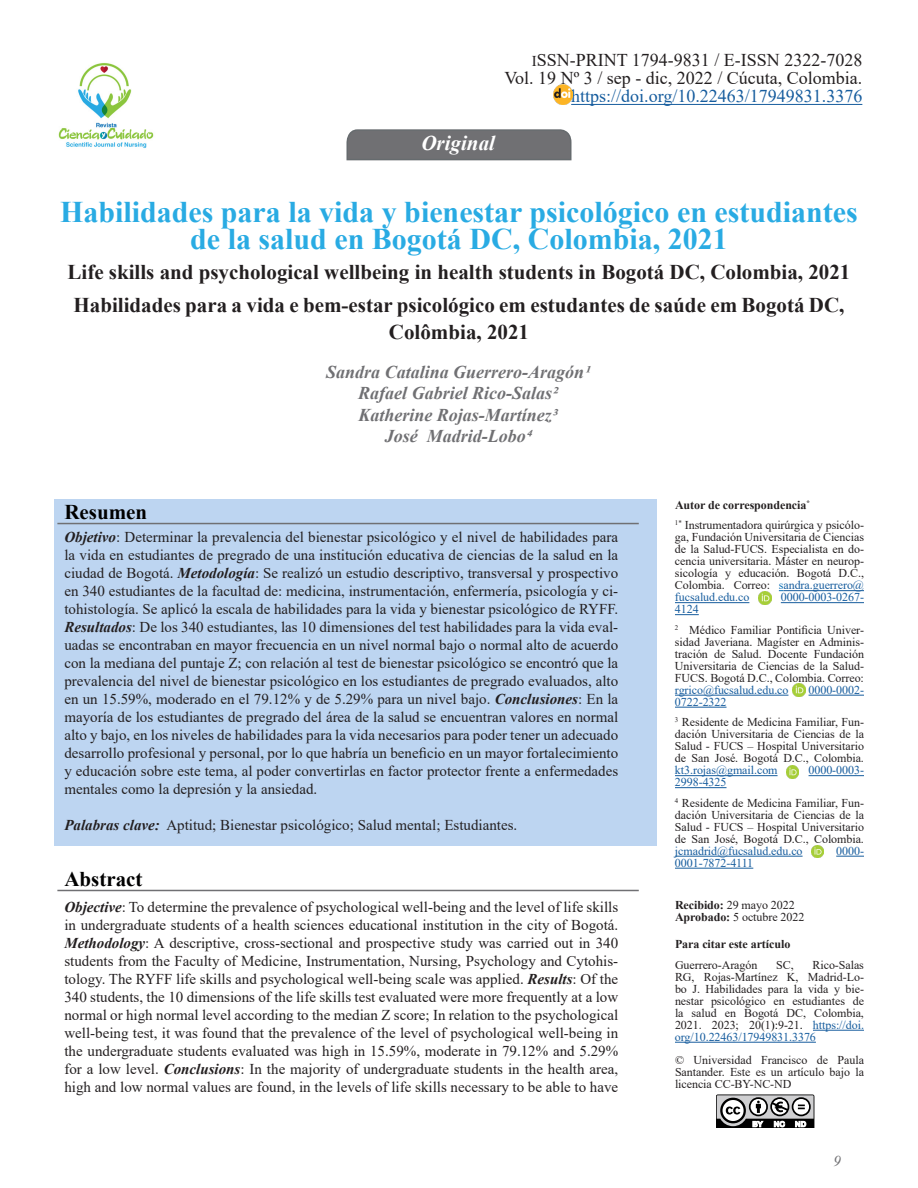
<style>
.page{position:relative;width:918px;height:1188px;background:#fff}
.page>*{position:absolute;margin:0;border:0;box-sizing:border-box;transform-origin:0 0}
.Titulo_principal{font:700 30px/27px "Times New Roman";color:#29abe3;text-align:center}
.Titulo_secundario{font:700 21px/27px "Times New Roman";color:#231f20;text-align:center}
.t1{font:700 21px "Times New Roman";color:#000}
.t2{font:italic 700 21px "Times New Roman";color:#fff}
.Autores{font:italic 700 18px "Times New Roman";color:#707073}
.t3{font:18px "Times New Roman";color:#231f20}
.t4{font:18px "Times New Roman";color:#175d9e}
.t5{font:15px/18px "Times New Roman";color:#231f20;text-align:justify}
.t6{font:italic 15px "Times New Roman";color:#707073}
.Informacion_correspo{font:12px/12px "Times New Roman";letter-spacing:-.005em;color:#231f20;text-align:justify}
.Informacion_correspo-2{font:12px "Times New Roman";letter-spacing:-.005em;color:#175d9e}
.Informacion_correspo-3{font:700 12px "Times New Roman";letter-spacing:-.005em;color:#231f20}
.s1{font-size:15px}
.s2{font-weight:700;font-style:italic}
.s3{color:#0a70b8}
.s4{color:#175d9e}
.s5{font-weight:700}
.s6{color:#000}
</style>
<div class="page">
<div style="left:54px;top:500px;width:603px;height:346px;background:#bdd5f1"></div>
<hr style="left:571px;top:104px;width:291px;height:1px;background:#175d9e">
<svg style="left:346px;top:129px;width:226px;height:32px;background:#757578"></svg>
<hr style="left:784px;top:590px;width:80px;height:1px;background:#175d9e">
<hr style="left:675px;top:602px;width:74px;height:1px;background:#175d9e">
<hr style="left:781px;top:602px;width:83px;height:1px;background:#175d9e">
<svg style="left:675px;top:614px;width:24px;height:1px"></svg>
<hr style="left:675px;top:695px;width:113px;height:1px;background:#175d9e">
<hr style="left:809px;top:695px;width:55px;height:1px;background:#175d9e">
<hr style="left:675px;top:707px;width:52px;height:1px;background:#175d9e">
<hr style="left:675px;top:775px;width:103px;height:1px;background:#175d9e">
<hr style="left:809px;top:775px;width:55px;height:1px;background:#175d9e">
<hr style="left:675px;top:787px;width:52px;height:1px;background:#175d9e">
<hr style="left:675px;top:856px;width:128px;height:1px;background:#175d9e">
<svg style="left:836px;top:856px;width:28px;height:1px"></svg>
<hr style="left:675px;top:868px;width:78px;height:1px;background:#175d9e">
<hr style="left:813px;top:1030px;width:51px;height:1px;background:#175d9e">
<hr style="left:675px;top:1042px;width:141px;height:1px;background:#175d9e">
<img style="left:58px;top:63px;width:96px;height:86px">
<hr style="left:57px;top:523px;width:582px;height:1px;background:#707073">
<hr style="left:57px;top:890px;width:582px;height:1px;background:#707073">
<svg style="left:717px;top:1094px;width:97px;height:34px"></svg>
<img style="left:553px;top:85px;width:19px;height:19px">
<svg style="left:759px;top:592px;width:12px;height:13px"></svg>
<svg style="left:793px;top:684px;width:12px;height:13px"></svg>
<svg style="left:811px;top:845px;width:13px;height:13px"></svg>
<svg style="left:786px;top:766px;width:13px;height:13px"></svg>
<p class="t3" style="left:532px;top:48px;width:332px"><span class="s1">I</span>SSN-PRINT 1794-9831 / E-ISSN 2322-7028</p>
<p class="t3" style="left:505px;top:66px;width:359px">Vol. 19 Nº 3 / sep - dic, 2022 / Cúcuta, Colombia.</p>
<p class="t4" style="left:571px;top:84px;width:293px">https://doi.org/10.22463/17949831.3376</p>
<p class="t2" style="left:421px;top:128px;width:75px">Original</p>
<p class="Titulo_principal" style="left:60px;top:197px;width:799px">Habilidades para la vida y bienestar psicológico en estudiantes de la salud en Bogotá DC, Colombia, 2021</p>
<p class="Titulo_secundario" style="left:68px;top:258px;width:784px">Life skills and psychological wellbeing in health students in Bogotá DC, Colombia, 2021</p>
<p class="Titulo_secundario" style="left:74px;top:291px;width:772px">Habilidades para a vida e bem-estar psicológico em estudantes de saúde em Bogotá DC,<br>Colômbia, 2021</p>
<p class="Autores" style="left:326px;top:359px;width:266px">Sandra Catalina Guerrero-Aragón1</p>
<p class="Autores" style="left:358px;top:381px;width:202px">Rafael Gabriel Rico-Salas2</p>
<p class="Autores" style="left:358px;top:402px;width:201px">Katherine Rojas-Martínez3</p>
<p class="Autores" style="left:385px;top:424px;width:149px">José Madrid-Lobo4</p>
<p class="t1" style="left:64px;top:497px;width:84px">Resumen</p>
<p class="t5" style="left:64px;top:527px;width:555px"><span class="s2">Objetivo</span>: Determinar la prevalencia del bienestar psicológico y el nivel de habilidades para la vida en estudiantes de pregrado de una institución educativa de ciencias de la salud en la ciudad de Bogotá. <span class="s2">Metodología</span>: Se realizó un estudio descriptivo, transversal y prospectivo en 340 estudiantes de la facultad de: medicina, instrumentación, enfermería, psicología y ci&shy;tohistología. Se aplicó la escala de habilidades para la vida y bienestar psicológico de RYFF.<br><span class="s2">Resultados</span>: De los 340 estudiantes, las 10 dimensiones del test habilidades para la vida eval&shy;uadas se encontraban en mayor frecuencia en un nivel normal bajo o normal alto de acuerdo con la mediana del puntaje Z; con relación al test de bienestar psicológico se encontró que la prevalencia del nivel de bienestar psicológico en los estudiantes de pregrado evaluados, alto en un 15.59%, moderado en el 79.12% y de 5.29% para un nivel bajo. <span class="s2">Conclusiones</span>: En la mayoría de los estudiantes de pregrado del área de la salud se encuentran valores en normal alto y bajo, en los niveles de habilidades para la vida necesarios para poder tener un adecuado desarrollo profesional y personal, por lo que habría un beneficio en un mayor fortalecimiento y educación sobre este tema, al poder convertirlas en factor protector frente a enfermedades mentales como la depresión y la ansiedad.</p>
<p class="t5" style="left:64px;top:815px;width:454px"><span class="s2">Palabras clave:</span> Aptitud; Bienestar psicológico; Salud mental; Estudiantes.</p>
<p class="t1" style="left:64px;top:864px;width:80px">Abstract</p>
<p class="t5" style="left:64px;top:897px;width:555px"><span class="s2">Objective</span>: To determine the prevalence of psychological well-being and the level of life skills in undergraduate students of a health sciences educational institution in the city of Bogotá.<br><span class="s2">Methodology</span>: A descriptive, cross-sectional and prospective study was carried out in 340 students from the Faculty of Medicine, Instrumentation, Nursing, Psychology and Cytohis&shy;tology. The RYFF life skills and psychological well-being scale was applied. <span class="s2">Results</span>: Of the 340 students, the 10 dimensions of the life skills test evaluated were more frequently at a low normal or high normal level according to the median Z score; In relation to the psychological well-being test, it was found that the prevalence of the level of psychological well-being in the undergraduate students evaluated was high in 15.59%, moderate in 79.12% and 5.29% for a low level. <span class="s2">Conclusions</span>: In the majority of undergraduate students in the health area, high and low normal values are found, in the levels of life skills necessary to be able to have</p>
<p class="Informacion_correspo-3" style="left:675px;top:496px;width:136px">Autor de correspondencia<sup>*</sup></p>
<p class="Informacion_correspo" style="left:675px;top:519px;width:191px"><sup>1*</sup> Instrumentadora quirúrgica y psicólo&shy;ga, Fundación Universitaria de Ciencias de la Salud-FUCS. Especialista en do&shy;cencia universitaria. Máster en neurop&shy;sicología y educación. Bogotá D.C., Colombia. Correo: <span class="s3">s</span><span class="s4">andra.guerrero@ fucsalud.edu.co</span></p>
<p class="Informacion_correspo-2" style="left:781px;top:589px;width:85px">0000-0003-0267-</p>
<p class="Informacion_correspo-2" style="left:675px;top:601px;width:25px">4124</p>
<p class="Informacion_correspo" style="left:675px;top:623px;width:191px"><sup>2</sup> Médico Familiar Pontificia Univer&shy;sidad Javeriana. Magíster en Adminis&shy;tración de Salud. Docente Fundación Universitaria de Ciencias de la Salud-FUCS. Bogotá D.C., Colombia. Correo: <span class="s4">rgrico@fucsalud.edu.co</span></p>
<p class="Informacion_correspo-2" style="left:809px;top:681px;width:57px">0000-0002-</p>
<p class="Informacion_correspo-2" style="left:675px;top:693px;width:53px">0722-2322</p>
<p class="Informacion_correspo" style="left:675px;top:716px;width:191px"><sup>3</sup> Residente de Medicina Familiar, Fun&shy;dación Universitaria de Ciencias de la Salud - FUCS – Hospital Universitario de San José. Bogotá D.C., Colombia. <span class="s4">kt3.rojas@gmail.com</span></p>
<p class="Informacion_correspo-2" style="left:809px;top:762px;width:57px">0000-0003-</p>
<p class="Informacion_correspo-2" style="left:675px;top:774px;width:53px">2998-4325</p>
<p class="Informacion_correspo" style="left:675px;top:796px;width:191px"><sup>4</sup> Residente de Medicina Familiar, Fun&shy;dación Universitaria de Ciencias de la Salud - FUCS – Hospital Universitario de San José, Bogotá D.C., Colombia. <span class="s4">jcmadrid@fucsalud.edu.co</span></p>
<p class="Informacion_correspo-2" style="left:836px;top:842px;width:29px">0000-</p>
<p class="Informacion_correspo-2" style="left:675px;top:854px;width:80px">0001-7872-4111</p>
<p class="Informacion_correspo" style="left:675px;top:899px;width:121px"><span class="s5">Recibido:</span> 29 mayo 2022</p>
<p class="Informacion_correspo" style="left:675px;top:911px;width:131px"><span class="s5">Aprobado:</span> 5 octubre 2022</p>
<p class="Informacion_correspo-3" style="left:675px;top:936px;width:117px">Para citar este artículo</p>
<p class="Informacion_correspo" style="left:675px;top:959px;width:84px">Guerrero-Aragón</p>
<p class="Informacion_correspo" style="left:776px;top:959px;width:19px">SC,</p>
<p class="Informacion_correspo" style="left:675px;top:959px;width:191px;text-indent:138px">Rico-Salas RG, Rojas-Martínez K, Madrid-Lo&shy;bo J. Habilidades para la vida y bie&shy;nestar psicológico en estudiantes de la salud en Bogotá DC, Colombia, 2021. 2023; 20(1<span class="s6">):</span>9-21<span class="s6">.</span> <span class="s4">https://doi. org/10.22463/17949831.3376</span></p>
<p class="Informacion_correspo" style="left:675px;top:1053px;width:191px">© Universidad Francisco de Paula Santander. Este es un artículo bajo la licencia CC-BY-NC-ND</p>
<p class="t6" style="left:833px;top:1151px;width:9px">9</p>
</div>
